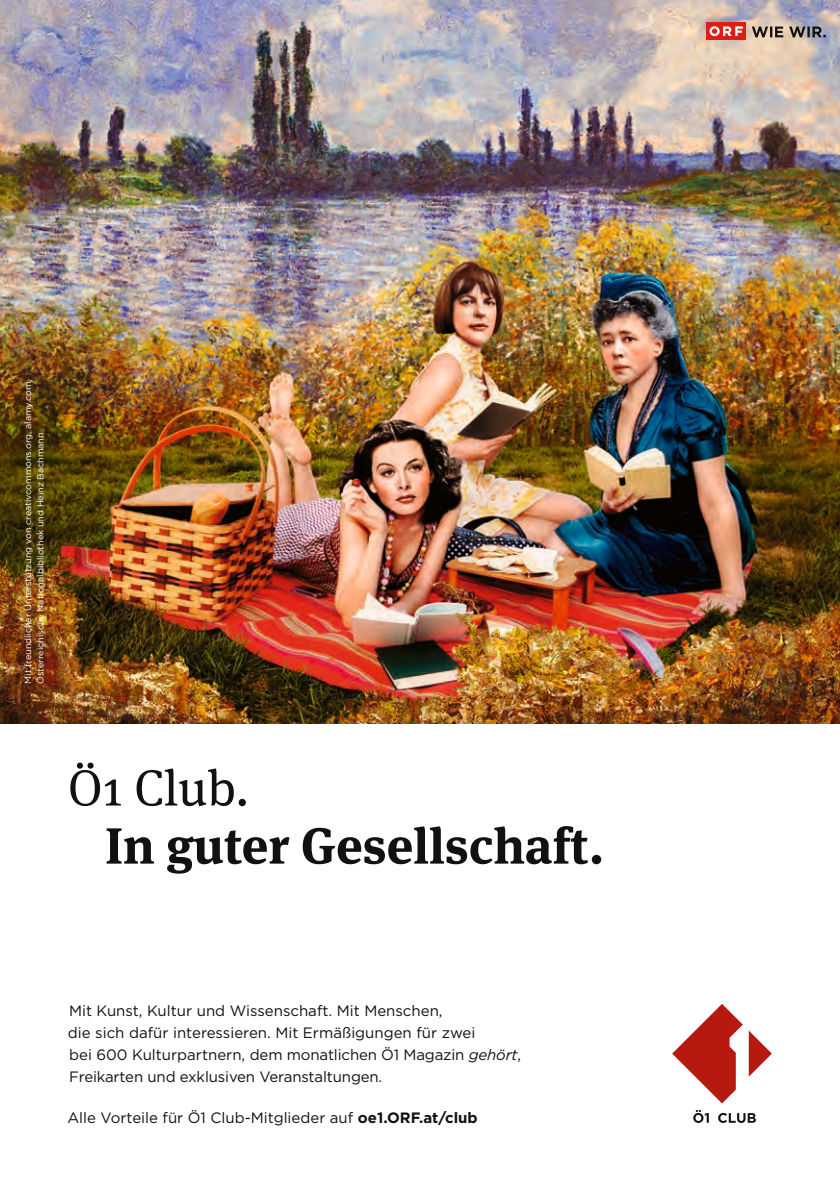
<style>
.page{position:relative;width:840px;height:1191px;background:#fff}
.page>*{position:absolute;margin:0;border:0;box-sizing:border-box;transform-origin:0 0}
.t1{font:700 50.6px "Meta Serif Pro";color:#11110f}
.t2{font:50.6px "Meta Serif Pro";color:#11110f}
.t3{font:15px/22px "Gotham";color:#11110f}
.t4{font:9px/12px "Gotham";color:#fff}
.s1{font-style:italic}
.s2{font-weight:700}
</style>
<div class="page">
<img style="left:0;top:0;width:839px;height:723px">
<svg style="left:751px;top:27px;width:74px;height:10px"></svg>
<div style="left:706px;top:23px;width:39px;height:17px;background:#e11c15"></div>
<svg style="left:709px;top:26px;width:33px;height:10px"></svg>
<svg style="left:693px;top:1110px;width:15px;height:13px"></svg>
<svg style="left:718px;top:1113px;width:37px;height:10px"></svg>
<svg style="left:672px;top:1004px;width:99px;height:99px"></svg>
<p class="t4" style="left:22px;top:683px;width:306px;rotate:-90deg">Mit freundlicher Unterstützung von creativcommons.org, alamy.com,<br>Österreichische Nationalbibliothek und Heinz Bachmann</p>
<h1 class="t2" style="left:68px;top:751px;width:182px">Ö1 Club.</h1>
<h1 class="t1" style="left:105px;top:805px;width:500px">In guter Gesellschaft.</h1>
<p class="t3" style="left:68px;top:999px;width:454px">Mit Kunst, Kultur und Wissenschaft. Mit Menschen,<br>die sich dafür interessieren. Mit Ermäßigungen für zwei<br>bei 600 Kulturpartnern, dem monatlichen Ö1 Magazin <span class="s1">gehört</span>, Freikarten und exklusiven Veranstaltungen.</p>
<p class="t3" style="left:67px;top:1106px;width:411px">Alle Vorteile für Ö1 Club-Mitglieder auf <span class="s2">oe1.ORF.at/club</span></p>
</div>
